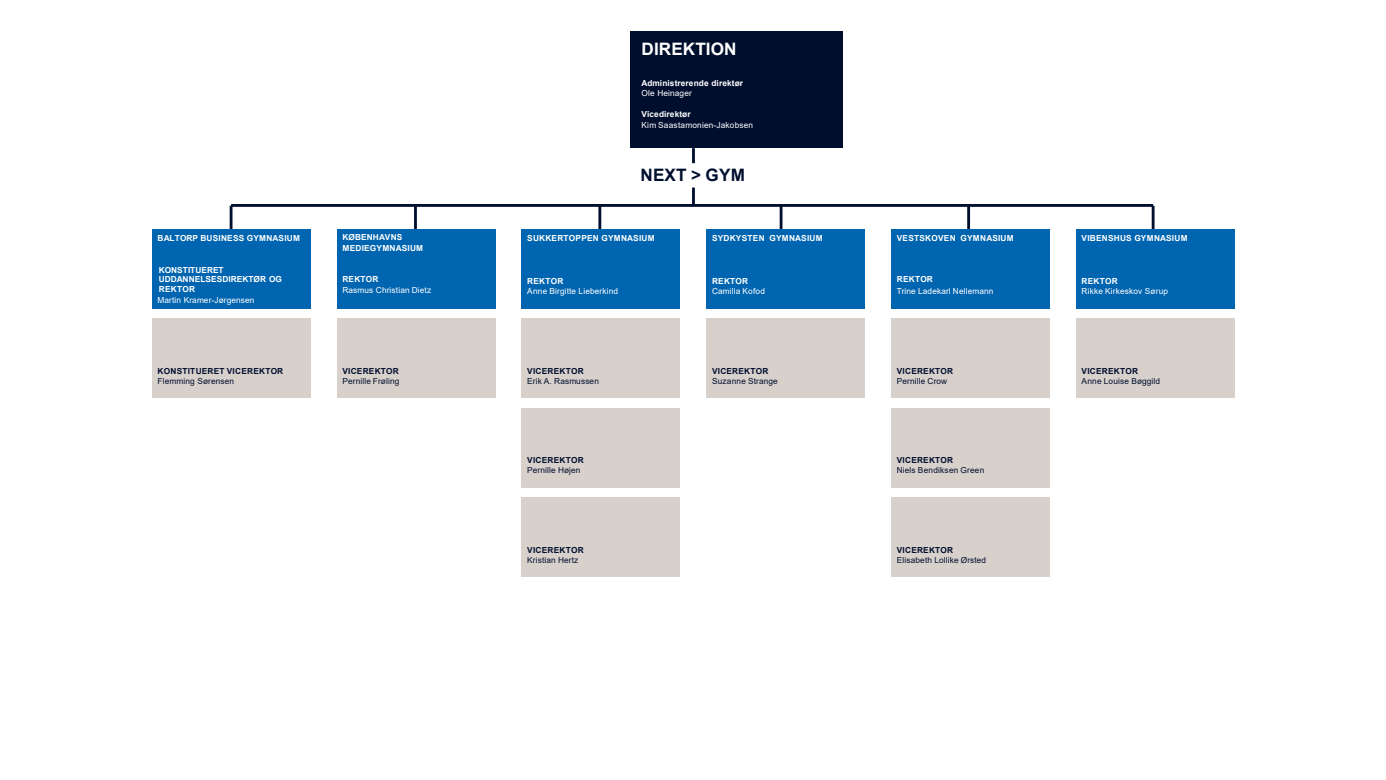
<style>
.page{position:relative;width:1386px;height:780px;background:#fff}
.page>*{position:absolute;margin:0;border:0;box-sizing:border-box;transform-origin:0 0}
.t1{font:700 17.15px "Arial";letter-spacing:.005em;color:#fff}
.t2{font:700 17.15px "Arial";letter-spacing:.01em;color:#000e2e}
.t3{font:700 8.31px/10.4px "Arial";letter-spacing:.025em;color:#fff}
.t4{font:8.31px "Arial";letter-spacing:.015em;color:#000e2e}
.t5{font:8.31px "Arial";letter-spacing:.015em;color:#fff}
.t6{font:700 8.31px "Arial";letter-spacing:.025em;color:#000e2e}
.t7{font:700 8.31px "Arial";letter-spacing:.005em;color:#fff}
.t8{font:700 8.31px "Arial";color:#fff}
</style>
<div class="page">
<svg style="left:692px;top:187px;width:2px;height:17px"></svg>
<svg style="left:692px;top:148px;width:2px;height:15px"></svg>
<div style="left:630px;top:31px;width:212px;height:117px;background:#000e2e"></div>
<div style="left:1075px;top:229px;width:159px;height:79px;background:#0065b0"></div>
<div style="left:891px;top:229px;width:158px;height:79px;background:#0065b0"></div>
<div style="left:706px;top:229px;width:159px;height:79px;background:#0065b0"></div>
<div style="left:706px;top:318px;width:159px;height:80px;background:#d7d0cb"></div>
<div style="left:891px;top:318px;width:158px;height:80px;background:#d7d0cb"></div>
<div style="left:891px;top:408px;width:158px;height:79px;background:#d7d0cb"></div>
<div style="left:891px;top:497px;width:158px;height:79px;background:#d7d0cb"></div>
<div style="left:1075px;top:318px;width:159px;height:80px;background:#d7d0cb"></div>
<div style="left:521px;top:318px;width:159px;height:80px;background:#d7d0cb"></div>
<div style="left:521px;top:408px;width:159px;height:79px;background:#d7d0cb"></div>
<div style="left:521px;top:497px;width:159px;height:79px;background:#d7d0cb"></div>
<div style="left:336px;top:229px;width:159px;height:79px;background:#0065b0"></div>
<div style="left:336px;top:318px;width:159px;height:80px;background:#d7d0cb"></div>
<div style="left:152px;top:229px;width:158px;height:79px;background:#0065b0"></div>
<div style="left:152px;top:318px;width:158px;height:80px;background:#d7d0cb"></div>
<div style="left:521px;top:229px;width:159px;height:79px;background:#0065b0"></div>
<hr style="left:1151px;top:206px;width:3px;height:23px;background:#000e2e">
<hr style="left:967px;top:206px;width:2px;height:23px;background:#000e2e">
<hr style="left:779px;top:206px;width:3px;height:23px;background:#000e2e">
<hr style="left:598px;top:206px;width:3px;height:23px;background:#000e2e">
<hr style="left:414px;top:206px;width:3px;height:23px;background:#000e2e">
<hr style="left:230px;top:206px;width:2px;height:23px;background:#000e2e">
<hr style="left:231px;top:204px;width:921px;height:3px;background:#000e2e">
<p class="t3" style="left:158px;top:233px;width:144px">BALTORP BUSINESS GYMNASIUM</p>
<p class="t8" style="left:159px;top:263px;width:66px">KONSTITUERET</p>
<p class="t7" style="left:159px;top:273px;width:124px">UDDANNELSESDIREKTØR OG</p>
<p class="t3" style="left:159px;top:284px;width:38px">REKTOR</p>
<p class="t5" style="left:158px;top:294px;width:98px">Martin Kramer-Jørgensen</p>
<p class="t6" style="left:158px;top:365px;width:127px">KONSTITUERET VICEREKTOR</p>
<p class="t4" style="left:158px;top:375px;width:78px">Flemming Sørensen</p>
<p class="t3" style="left:342px;top:232px;width:82px">KØBENHAVNS<br>MEDIEGYMNASIUM</p>
<p class="t3" style="left:342px;top:274px;width:38px">REKTOR</p>
<p class="t5" style="left:342px;top:284px;width:90px">Rasmus Christian Dietz</p>
<p class="t6" style="left:342px;top:365px;width:58px">VICEREKTOR</p>
<p class="t4" style="left:342px;top:375px;width:58px">Pernille Frøling</p>
<p class="t1" style="left:641px;top:37px;width:96px">DIREKTION</p>
<p class="t3" style="left:641px;top:78px;width:103px">Administrerende direktør</p>
<p class="t5" style="left:641px;top:88px;width:52px">Ole Heinager</p>
<p class="t3" style="left:641px;top:109px;width:51px">Vicedirektør</p>
<p class="t5" style="left:641px;top:119px;width:113px">Kim Saastamonien-Jakobsen</p>
<p class="t2" style="left:640px;top:163px;width:106px">NEXT &gt; GYM</p>
<p class="t3" style="left:527px;top:233px;width:129px">SUKKERTOPPEN GYMNASIUM</p>
<p class="t3" style="left:527px;top:275px;width:38px">REKTOR</p>
<p class="t5" style="left:527px;top:285px;width:92px">Anne Birgitte Lieberkind</p>
<p class="t3" style="left:712px;top:233px;width:112px">SYDKYSTEN GYMNASIUM</p>
<p class="t3" style="left:712px;top:275px;width:38px">REKTOR</p>
<p class="t5" style="left:712px;top:285px;width:55px">Camilla Kofod</p>
<p class="t3" style="left:896px;top:233px;width:118px">VESTSKOVEN GYMNASIUM</p>
<p class="t3" style="left:896px;top:274px;width:38px">REKTOR</p>
<p class="t5" style="left:896px;top:285px;width:98px">Trine Ladekarl Nellemann</p>
<p class="t3" style="left:1081px;top:233px;width:107px">VIBENSHUS GYMNASIUM</p>
<p class="t3" style="left:1081px;top:275px;width:38px">REKTOR</p>
<p class="t5" style="left:1081px;top:285px;width:88px">Rikke Kirkeskov Sørup</p>
<p class="t6" style="left:527px;top:365px;width:58px">VICEREKTOR</p>
<p class="t4" style="left:527px;top:375px;width:73px">Erik A. Rasmussen</p>
<p class="t6" style="left:712px;top:365px;width:58px">VICEREKTOR</p>
<p class="t4" style="left:712px;top:375px;width:67px">Suzanne Strange</p>
<p class="t6" style="left:896px;top:365px;width:58px">VICEREKTOR</p>
<p class="t4" style="left:896px;top:375px;width:52px">Pernille Crow</p>
<p class="t6" style="left:1081px;top:365px;width:58px">VICEREKTOR</p>
<p class="t4" style="left:1081px;top:375px;width:80px">Anne Louise Bøggild</p>
<p class="t6" style="left:527px;top:454px;width:58px">VICEREKTOR</p>
<p class="t4" style="left:527px;top:464px;width:55px">Pernille Højen</p>
<p class="t6" style="left:896px;top:454px;width:58px">VICEREKTOR</p>
<p class="t4" style="left:896px;top:464px;width:89px">Niels Bendiksen Green</p>
<p class="t6" style="left:527px;top:543px;width:58px">VICEREKTOR</p>
<p class="t4" style="left:527px;top:553px;width:52px">Kristian Hertz</p>
<p class="t6" style="left:896px;top:543px;width:58px">VICEREKTOR</p>
<p class="t4" style="left:896px;top:553px;width:91px">Elisabeth Lollike Ørsted</p>
</div>
